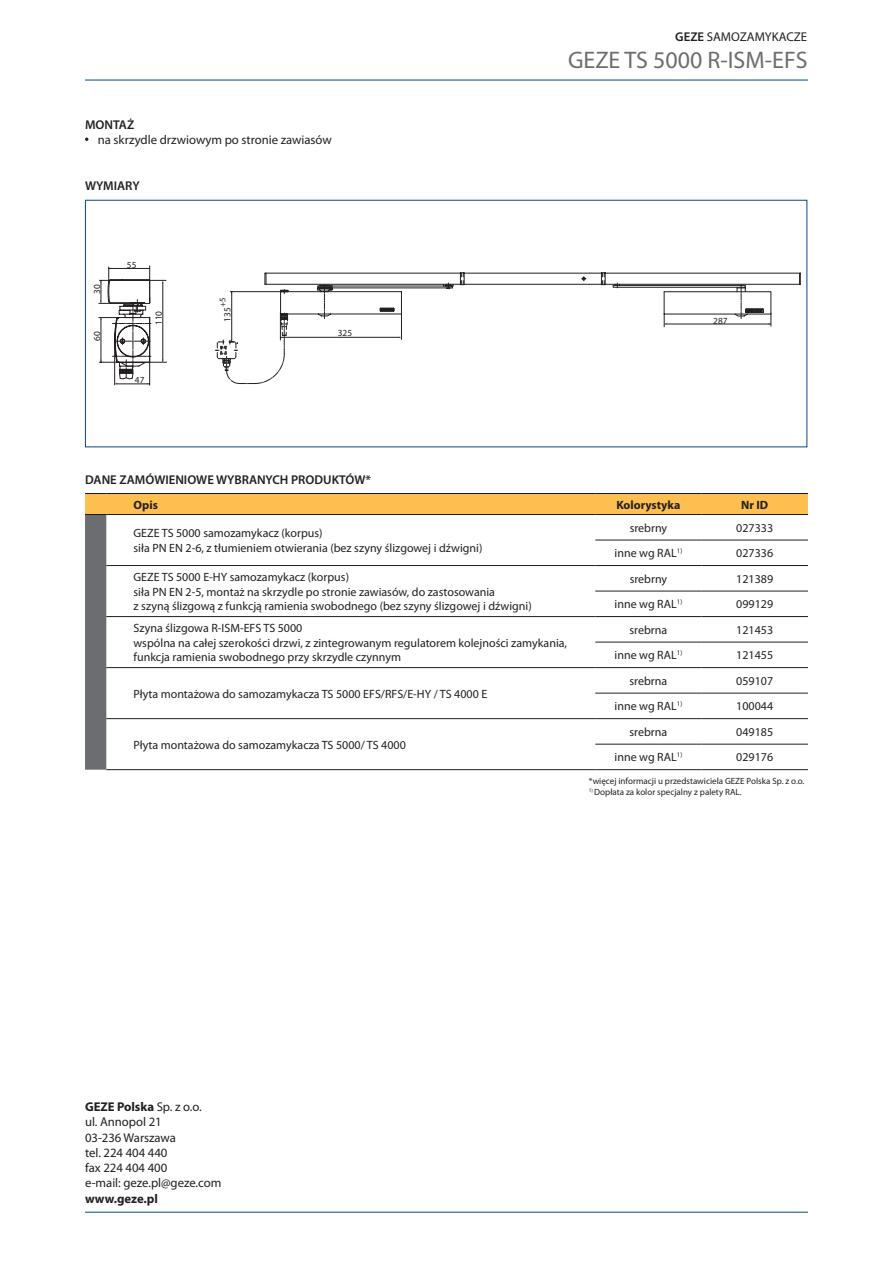
<style>
.page{position:relative;width:893px;height:1263px;background:#fff}
.page>*{position:absolute;margin:0;border:0;box-sizing:border-box;transform-origin:0 0}
.t1{font:24px "Myriad Pro";color:#6c6d70}
.t2{font:12.75px "Myriad Pro";letter-spacing:-.005em;color:#231f20}
.t3{font:600 12.75px "Myriad Pro";color:#231f20}
.t4{font:700 12.75px "Myriad Pro";letter-spacing:-.005em;color:#231f20}
.t5{font:12px/14.4px "Myriad Pro";color:#231f20}
.t6{font:700 12px "Myriad Pro";color:#231f20}
.t7{font:9.3px "Myriad Pro";color:#231f20}
.t8{font:9px "Myriad Pro";color:#231f20}
.t9{font:8.7px "Myriad Pro";color:#231f20}
.s1{font-weight:600}
.s2{font-weight:400}
</style>
<div class="page">
<hr style="left:85px;top:80px;width:723px;height:1px;background:#014990">
<hr style="left:85px;top:1212px;width:723px;height:1px;background:#014990">
<hr style="left:99px;top:362px;width:68px;height:1px;background:#231f20">
<hr style="left:99px;top:280px;width:67px;height:1px;background:#231f20">
<hr style="left:149px;top:266px;width:1px;height:37px;background:#231f20">
<hr style="left:163px;top:282px;width:1px;height:79px;background:#231f20">
<svg style="left:215px;top:272px;width:586px;height:112px"></svg>
<svg style="left:99px;top:267px;width:52px;height:118px"></svg>
<svg style="left:85px;top:493px;width:723px;height:277px"></svg>
<hr style="left:106px;top:514px;width:489px;height:1px;background:#1a171b">
<hr style="left:595px;top:514px;width:107px;height:1px;background:#1a171b">
<hr style="left:702px;top:514px;width:106px;height:1px;background:#1a171b">
<hr style="left:595px;top:565px;width:107px;height:1px;background:#1a171b">
<hr style="left:702px;top:565px;width:106px;height:1px;background:#1a171b">
<hr style="left:595px;top:616px;width:107px;height:1px;background:#1a171b">
<hr style="left:702px;top:616px;width:106px;height:1px;background:#1a171b">
<p class="t3" style="left:85px;top:116px;width:51px">MONTAŻ</p>
<p class="t2" style="left:98px;top:132px;width:236px">na skrzydle drzwiowym po stronie zawiasów</p>
<p class="t3" style="left:85px;top:177px;width:56px">WYMIARY</p>
<p class="t7" style="left:91px;top:294px;width:11px;rotate:-90deg">30</p>
<p class="t7" style="left:91px;top:341px;width:11px;rotate:-90deg">60</p>
<p class="t7" style="left:127px;top:259px;width:11px">55</p>
<p class="t9" style="left:217px;top:307px;width:11px;rotate:-90deg">+5</p>
<p class="t7" style="left:153px;top:325px;width:16px;rotate:-90deg">110</p>
<p class="t7" style="left:222px;top:322px;width:16px;rotate:-90deg">135</p>
<p class="t7" style="left:135px;top:374px;width:11px">47</p>
<p class="t7" style="left:338px;top:327px;width:16px">325</p>
<p class="t3" style="left:85px;top:471px;width:288px">DANE ZAMÓWIENIOWE WYBRANYCH PRODUKTÓW*</p>
<p class="t2" style="left:675px;top:28px;width:133px"><span class="s1">GEZE</span> SAMOZAMYKACZE</p>
<p class="t1" style="left:568px;top:45px;width:241px">GEZE TS 5000 R-ISM-EFS</p>
<p class="t7" style="left:713px;top:315px;width:16px">287</p>
<p class="t6" style="left:134px;top:497px;width:26px">Opis</p>
<p class="t6" style="left:616px;top:497px;width:66px">Kolorystyka</p>
<p class="t6" style="left:741px;top:497px;width:29px">Nr ID</p>
<p class="t5" style="left:134px;top:526px;width:191px">GEZE TS 5000 samozamykacz (korpus)</p>
<p class="t5" style="left:134px;top:540px;width:350px">siła PN EN 2-6, z tłumieniem otwierania (bez szyny ślizgowej i dźwigni)</p>
<p class="t5" style="left:630px;top:520px;width:39px">srebrny</p>
<p class="t5" style="left:736px;top:520px;width:38px">027333</p>
<p class="t5" style="left:615px;top:546px;width:69px">inne wg RAL<sup>1)</sup></p>
<p class="t5" style="left:736px;top:546px;width:38px">027336</p>
<p class="t5" style="left:134px;top:570px;width:217px">GEZE TS 5000 E-HY samozamykacz (korpus)</p>
<p class="t5" style="left:134px;top:584px;width:363px">siła PN EN 2-5, montaż na skrzydle po stronie zawiasów, do zastosowania</p>
<p class="t5" style="left:134px;top:598px;width:400px">z szyną ślizgową z funkcją ramienia swobodnego (bez szyny ślizgowej i dźwigni)</p>
<p class="t5" style="left:134px;top:621px;width:170px">Szyna ślizgowa R-ISM-EFS TS 5000</p>
<p class="t5" style="left:134px;top:635px;width:435px">wspólna na całej szerokości drzwi, z zintegrowanym regulatorem kolejności zamykania, funkcja ramienia swobodnego przy skrzydle czynnym</p>
<p class="t5" style="left:134px;top:686px;width:355px">Płyta montażowa do samozamykacza TS 5000 EFS/RFS/E-HY / TS 4000 E</p>
<p class="t5" style="left:134px;top:737px;width:274px">Płyta montażowa do samozamykacza TS 5000/ TS 4000</p>
<p class="t5" style="left:630px;top:571px;width:39px">srebrny</p>
<p class="t5" style="left:736px;top:571px;width:38px">121389</p>
<p class="t5" style="left:615px;top:597px;width:69px">inne wg RAL<sup>1)</sup></p>
<p class="t5" style="left:736px;top:597px;width:38px">099129</p>
<p class="t5" style="left:630px;top:622px;width:39px">srebrna</p>
<p class="t5" style="left:736px;top:622px;width:38px">121453</p>
<p class="t5" style="left:615px;top:648px;width:69px">inne wg RAL<sup>1)</sup></p>
<p class="t5" style="left:736px;top:648px;width:38px">121455</p>
<p class="t5" style="left:630px;top:673px;width:39px">srebrna</p>
<p class="t5" style="left:736px;top:673px;width:38px">059107</p>
<p class="t5" style="left:615px;top:699px;width:69px">inne wg RAL<sup>1)</sup></p>
<p class="t5" style="left:736px;top:699px;width:38px">100044</p>
<p class="t5" style="left:630px;top:724px;width:39px">srebrna</p>
<p class="t5" style="left:736px;top:724px;width:38px">049185</p>
<p class="t5" style="left:615px;top:750px;width:69px">inne wg RAL<sup>1)</sup></p>
<p class="t5" style="left:736px;top:750px;width:38px">029176</p>
<p class="t8" style="left:589px;top:776px;width:217px">*więcej informacji u przedstawiciela GEZE Polska Sp. z o.o.</p>
<p class="t8" style="left:589px;top:786px;width:154px"><sup>1)</sup> Dopłata za kolor specjalny z palety RAL.</p>
<p class="t4" style="left:85px;top:1098px;width:118px">GEZE Polska <span class="s2">Sp. z o.o.</span></p>
<p class="t2" style="left:85px;top:1114px;width:78px">ul. Annopol 21</p>
<p class="t2" style="left:85px;top:1129px;width:93px">03-236 Warszawa</p>
<p class="t2" style="left:85px;top:1145px;width:84px">tel. 224 404 440</p>
<p class="t2" style="left:85px;top:1160px;width:84px">fax 224 404 400</p>
<p class="t2" style="left:85px;top:1175px;width:138px">e-mail: geze.pl@geze.com</p>
<p class="t4" style="left:85px;top:1190px;width:74px">www.geze.pl</p>
</div>
